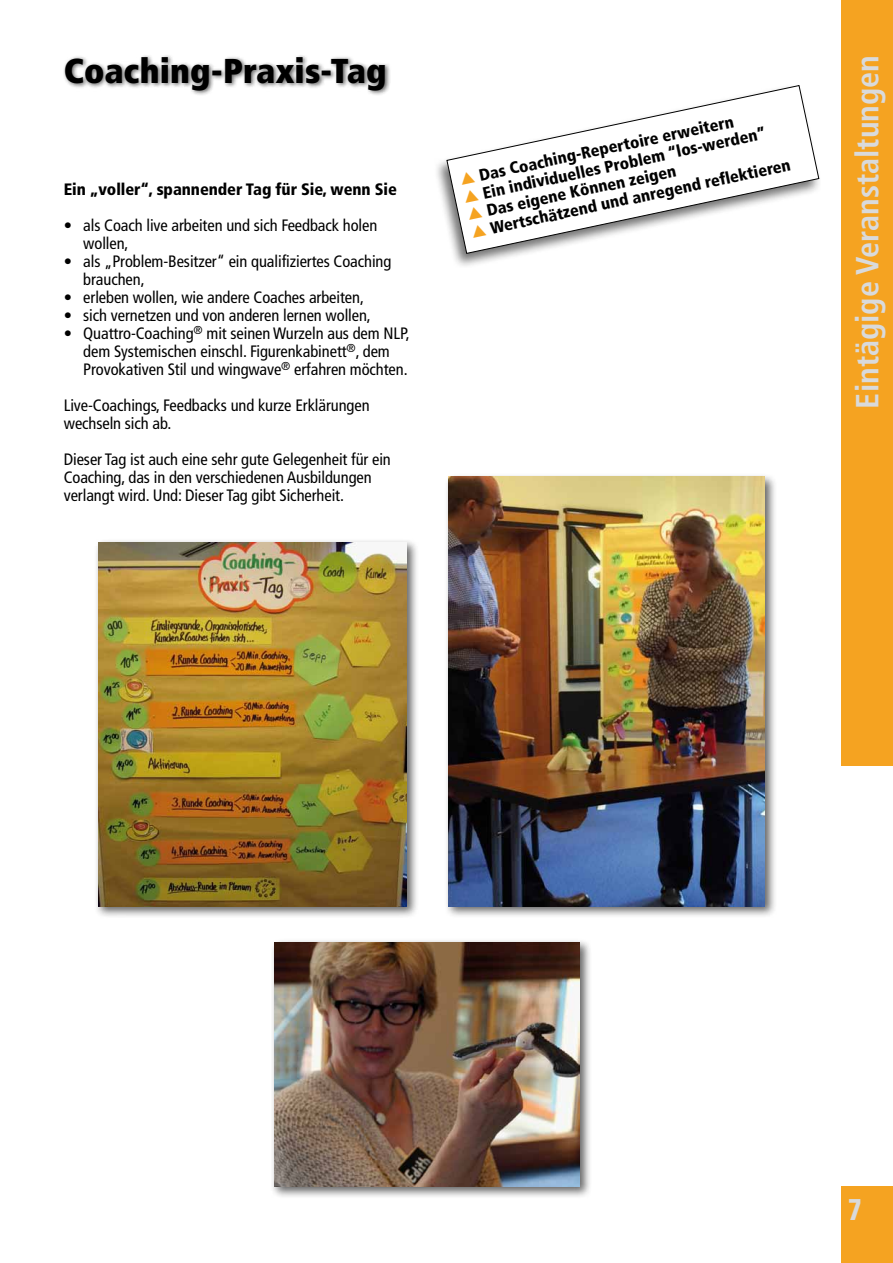
<style>
.page{position:relative;width:893px;height:1263px;background:#fff}
.page>*{position:absolute;margin:0;border:0;box-sizing:border-box;transform-origin:0 0}
.t1{font:900 condensed 34.5px "Frutiger";letter-spacing:.005em;color:#000}
.t2{font:700 condensed 32.1px "Frutiger";color:#d9dadb}
.t3{font:900 condensed 30px "Frutiger";color:#d9dadb;scale:.9 1}
.t4{font:condensed 16.5px/18px "Frutiger";letter-spacing:-.005em;color:#000}
.t5{font:900 condensed 16.5px "Frutiger";letter-spacing:-.005em;color:#000}
.s1{color:#f5a321}
</style>
<div class="page">
<div style="left:842px;top:1187px;width:51px;height:76px;background:#f5a321"></div>
<div style="left:842px;top:0;width:51px;height:765px;background:#f5a321"></div>
<div style="left:63px;top:55px;width:329px;height:42px;background:#000;opacity:.6"></div>
<div style="left:444px;top:473px;width:333px;height:445px;background:#000;opacity:.6"></div>
<img style="left:448px;top:477px;width:317px;height:429px">
<div style="left:94px;top:538px;width:325px;height:381px;background:#000;opacity:.6"></div>
<img style="left:98px;top:542px;width:308px;height:364px">
<div style="left:270px;top:938px;width:322px;height:261px;background:#000;opacity:.6"></div>
<img style="left:274px;top:942px;width:305px;height:245px">
<div style="left:432px;top:82px;width:389px;height:186px;background:#000;opacity:.55"></div>
<svg style="left:446px;top:85px;width:374px;height:169px"></svg>
<h1 class="t1" style="left:64px;top:50px;width:324px">Coaching-Praxis-Tag</h1>
<p class="t5" style="left:64px;top:180px;width:335px">Ein „voller“, spannender Tag für Sie, wenn Sie</p>
<p class="t4" style="left:83px;top:217px;width:296px;text-indent:-20px">• als Coach live arbeiten und sich Feedback holen wollen,</p>
<p class="t4" style="left:83px;top:253px;width:310px;text-indent:-20px">• als „Problem-Besitzer“ ein qualifiziertes Coaching brauchen,</p>
<p class="t4" style="left:64px;top:289px;width:302px">• erleben wollen, wie andere Coaches arbeiten,</p>
<p class="t4" style="left:64px;top:307px;width:309px">• sich vernetzen und von anderen lernen wollen,</p>
<p class="t4" style="left:83px;top:325px;width:328px;text-indent:-19px">• Quattro-Coaching<sup>®</sup> mit seinen Wurzeln aus dem NLP, dem Systemischen einschl. Figurenkabinett<sup>®</sup>, dem<br>Provokativen Stil und wingwave<sup>®</sup> erfahren möchten.</p>
<p class="t4" style="left:64px;top:397px;width:307px">Live-Coachings, Feedbacks und kurze Erklärungen wechseln sich ab.</p>
<p class="t4" style="left:64px;top:451px;width:329px">Dieser Tag ist auch eine sehr gute Gelegenheit für ein<br>Coaching, das in den verschiedenen Ausbildungen verlangt wird. Und: Dieser Tag gibt Sicherheit.</p>
<p class="t5" style="left:458px;top:170px;width:281px;rotate:-12deg"><span class="s1">▲</span> Das Coaching-Repertoire erweitern</p>
<p class="t5" style="left:462px;top:187px;width:310px;rotate:-12deg"><span class="s1">▲</span> Ein individuelles Problem “los-werden”</p>
<p class="t5" style="left:469px;top:222px;width:328px;rotate:-12deg"><span class="s1">▲</span> Wertschätzend und anregend reflektieren</p>
<p class="t5" style="left:466px;top:205px;width:214px;rotate:-12deg"><span class="s1">▲</span> Das eigene Können zeigen</p>
<h2 class="t2" style="left:848px;top:279px;width:226px;rotate:-90deg">Offene Seminare</h2>
<h2 class="t2" style="left:848px;top:408px;width:355px;rotate:-90deg">Eintägige Veranstaltungen</h2>
<h3 class="t3" style="left:848px;top:1191px;width:17px">7</h3>
</div>
